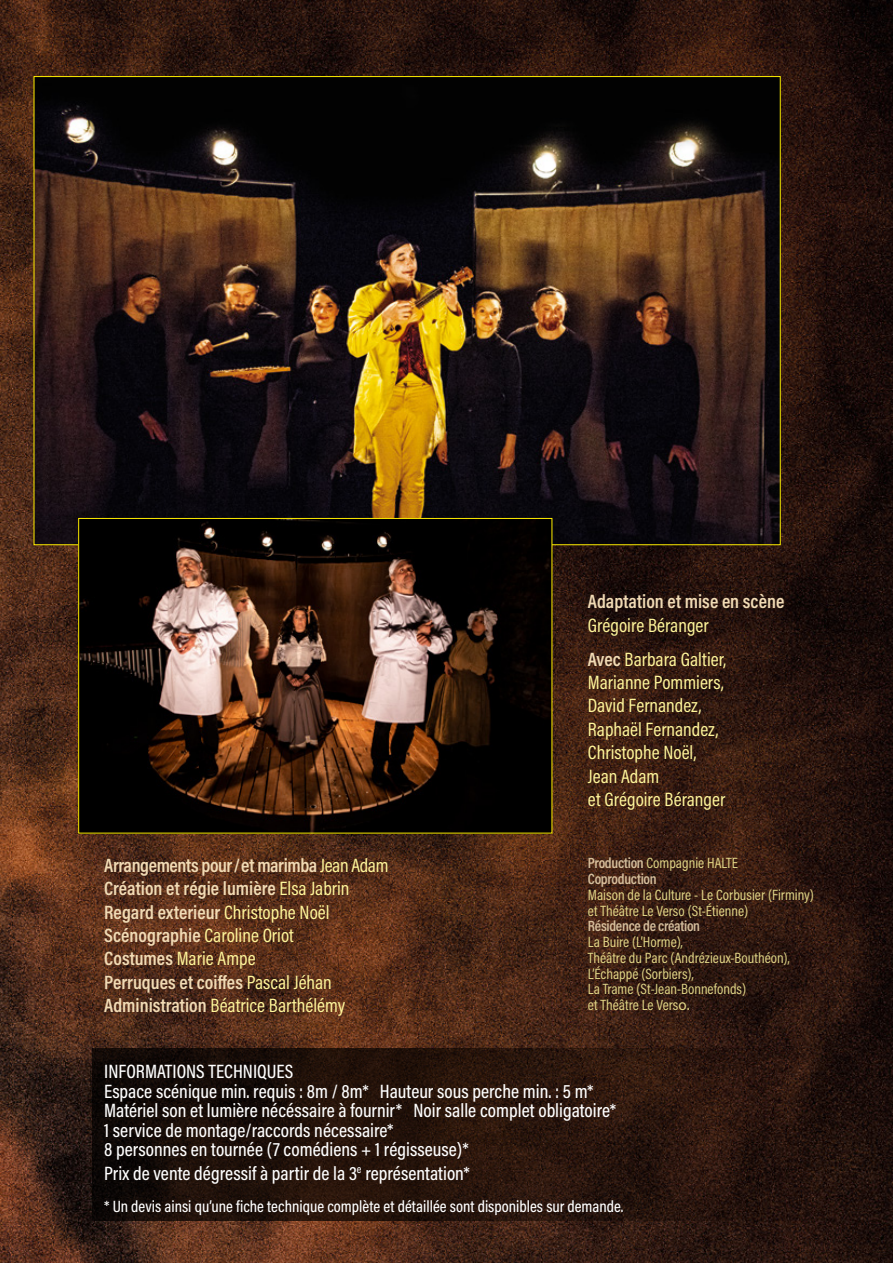
<style>
.page{position:relative;width:893px;height:1263px;background:#fff}
.page>*{position:absolute;margin:0;border:0;box-sizing:border-box;transform-origin:0 0}
.t1{font:19.5px/19.5px "Acumin Variable Concept";letter-spacing:-.085em;color:#fff}
.t2{font:19.5px/23.4px "Acumin Variable Concept";letter-spacing:-.085em;color:#f1dbb5}
.t3{font:19.5px/23.4px "Acumin Variable Concept";letter-spacing:-.095em;color:#fff69b}
.t4{font:16.5px "Acumin Variable Concept";letter-spacing:-.085em;color:#fff}
.t5{font:15px/15.8px "Acumin Variable Concept";letter-spacing:-.1em;color:#fff69b}
.t6{font:15px/15.8px "Acumin Variable Concept";letter-spacing:-.105em;color:#f1dbb5}
.s1{color:#f1dbb5}
.s2{color:#fff69b}
</style>
<div class="page">
<img style="left:0;top:0;width:893px;height:1263px">
<svg style="left:93px;top:1048px;width:740px;height:172px"></svg>
<img style="left:36px;top:78px;width:743px;height:465px">
<img style="left:80px;top:520px;width:470px;height:311px">
<div style="left:78px;top:518px;width:474px;height:315px;border:1px solid #ffed00"></div>
<p class="t2" style="left:588px;top:589px;width:199px">Adaptation et mise en scène</p>
<p class="t3" style="left:588px;top:607px;width:140px;line-height:33.9px">Grégoire Béranger<br><span class="s1">Avec</span> Barbara Galtier,</p>
<p class="t3" style="left:588px;top:670px;width:140px">Marianne Pommiers,<br>David Fernandez,<br>Raphaël Fernandez,<br>Christophe Noël,<br>Jean Adam<br>et Grégoire Béranger</p>
<p class="t2" style="left:104px;top:852px;width:289px">Arrangements pour/et marimba <span class="s2">Jean Adam </span>Création et régie lumière <span class="s2">Elsa Jabrin </span>Regard exterieur <span class="s2">Christophe Noël </span>Scénographie <span class="s2">Caroline Oriot<br></span>Costumes <span class="s2">Marie Ampe<br></span>Perruques et coiffes <span class="s2">Pascal Jéhan </span>Administration <span class="s2">Béatrice Barthélémy</span></p>
<p class="t6" style="left:588px;top:855px;width:154px">Production <span class="s2">Compagnie HALTE<br></span>Coproduction</p>
<p class="t5" style="left:588px;top:886px;width:228px">Maison de la Culture - Le Corbusier (Firminy) et Théâtre Le Verso (St-Étienne)</p>
<p class="t6" style="left:588px;top:918px;width:115px">Résidence de création</p>
<p class="t5" style="left:588px;top:933px;width:204px">La Buire (L’Horme),<br>Théâtre du Parc (Andrézieux-Bouthéon),<br>L’Échappé (Sorbiers),<br>La Trame (St-Jean-Bonnefonds)<br>et Théâtre Le Verso.</p>
<p class="t1" style="left:104px;top:1061px;width:515px">I NFORMATIONS TECHNIQUES<br>Espace scénique min. requis : 8m / 8m* Hauteur sous perche min. : 5 m* Matériel son et lumière nécéssaire à fournir* Noir salle complet obligatoire* 1 service de montage/raccords nécessaire*<br>8 personnes en tournée (7 comédiens + 1 régisseuse)*</p>
<p class="t1" style="left:104px;top:1162px;width:368px">Prix de vente dégressif à partir de la 3<sup>e</sup> représentation*</p>
<p class="t4" style="left:104px;top:1195px;width:521px">* Un devis ainsi qu’une fiche technique complète et détaillée sont disponibles sur demande.</p>
</div>
